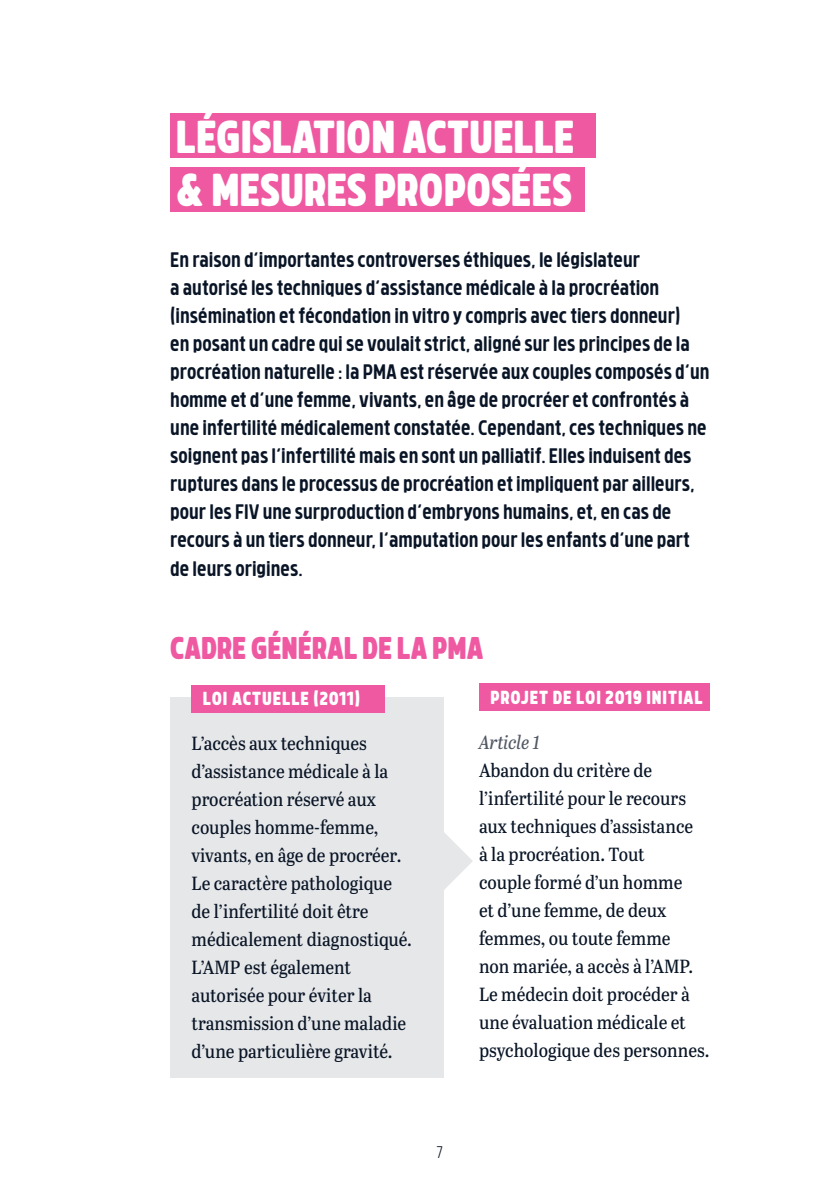
<style>
.page{position:relative;width:840px;height:1191px;background:#fff}
.page>*{position:absolute;margin:0;border:0;box-sizing:border-box;transform-origin:0 0}
.t1{font:900 44px/52.8px "Brilk";color:#fff}
.t2{font:900 30px "Brilk";color:#ef59a1}
.t3{font:700 20px/28px "Brilk";color:#091526}
.t4{font:19px/28px "Abril Titling Semi Cnd";color:#091526}
.t5{font:italic 19px "Abril Titling Semi Cnd";color:#525864}
.t6{font:900 18px "Brilk";letter-spacing:.05em;color:#fff}
.t7{font:300 16px "Brilk";color:#091526}
</style>
<div class="page">
<hr style="left:0;top:0;width:1px;height:1191px;background:#ef59a1">
<div style="left:170px;top:697px;width:273px;height:380px;background:#e6e7e9"></div>
<div style="left:191px;top:685px;width:194px;height:27px;background:#ef59a1"></div>
<svg style="left:443px;top:831px;width:29px;height:59px"></svg>
<div style="left:170px;top:167px;width:414px;height:44px;background:#ef59a1"></div>
<div style="left:170px;top:113px;width:425px;height:45px;background:#ef59a1"></div>
<div style="left:478px;top:683px;width:231px;height:28px;background:#ef59a1"></div>
<h1 class="t1" style="left:176px;top:109px;width:400px">LÉGISLATION ACTUELLE &amp; MESURES PROPOSÉES</h1>
<p class="t3" style="left:170px;top:245px;width:540px">En raison d’importantes controverses éthiques, le législateur<br>a autorisé les techniques d’assistance médicale à la procréation (insémination et fécondation in vitro y compris avec tiers donneur)<br>en posant un cadre qui se voulait strict, aligné sur les principes de la procréation naturelle : la PMA est réservée aux couples composés d’un homme et d’une femme, vivants, en âge de procréer et confrontés à une infertilité médicalement constatée. Cependant, ces techniques ne soignent pas l’infertilité mais en sont un palliatif. Elles induisent des ruptures dans le processus de procréation et impliquent par ailleurs, pour les FIV une surproduction d’embryons humains, et, en cas de recours à un tiers donneur, l’amputation pour les enfants d’une part de leurs origines.</p>
<h2 class="t2" style="left:170px;top:629px;width:314px">CADRE GÉNÉRAL DE LA PMA</h2>
<p class="t6" style="left:203px;top:687px;width:158px">LOI ACTUELLE (2011)</p>
<p class="t4" style="left:191px;top:728px;width:222px">L’accès aux techniques d’assistance médicale à la procréation réservé aux couples homme-femme, vivants, en âge de procréer.<br>Le caractère pathologique de l’infertilité doit être médicalement diagnostiqué.<br>L’AMP est également autorisée pour éviter la transmission d’une maladie d’une particulière gravité.</p>
<p class="t7" style="left:436px;top:1141px;width:8px">7</p>
<p class="t6" style="left:490px;top:686px;width:213px">PROJET DE LOI 2019 INITIAL</p>
<p class="t5" style="left:478px;top:728px;width:62px">Article 1</p>
<p class="t4" style="left:478px;top:755px;width:232px">Abandon du critère de l’infertilité pour le recours aux techniques d’assistance<br>à la procréation. Tout<br>couple formé d’un homme<br>et d’une femme, de deux femmes, ou toute femme<br>non mariée, a accès à l’AMP.<br>Le médecin doit procéder à une évaluation médicale et psychologique des personnes.</p>
</div>
